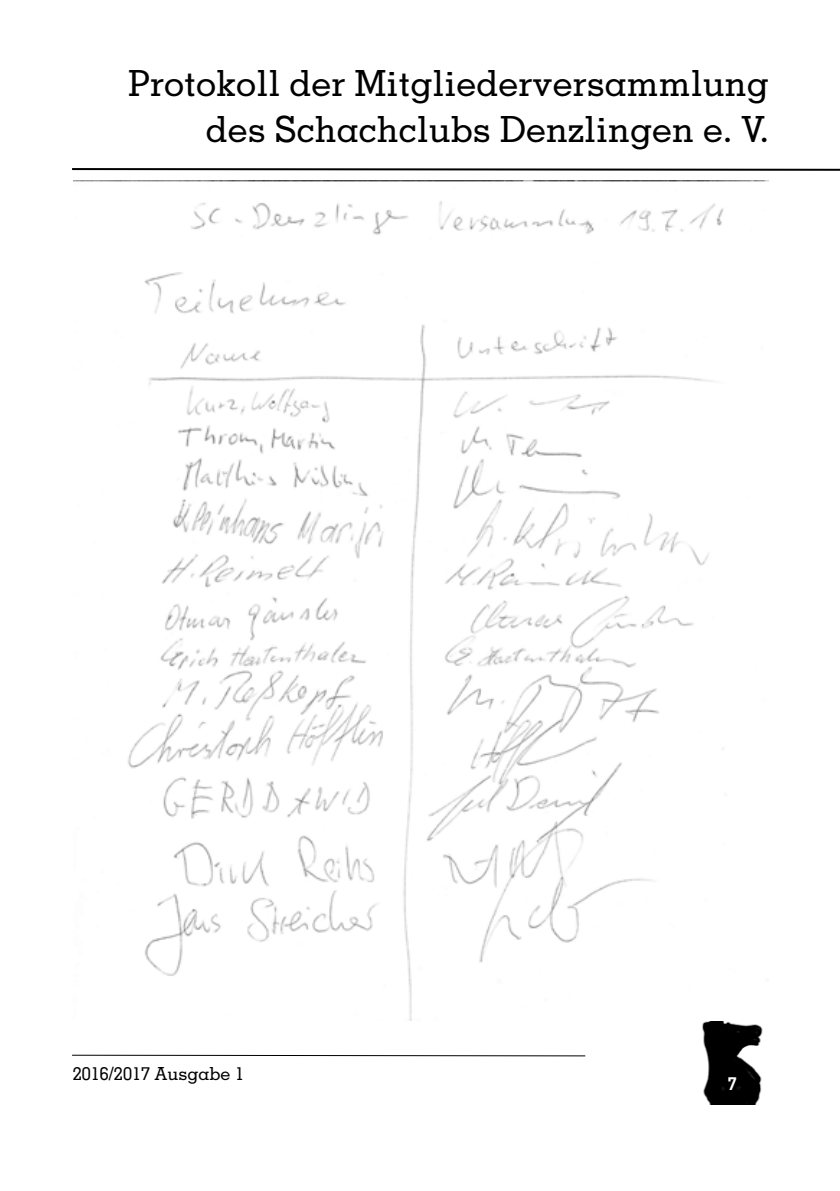
<style>
.page{position:relative;width:840px;height:1191px;background:#fff}
.page>*{position:absolute;margin:0;border:0;box-sizing:border-box;transform-origin:0 0}
.t1{font:500 36px/46px "Memphis LT Std";color:#000;text-align:right}
.t2{font:500 18px "Memphis LT Std";color:#000}
.t3{font:700 18px "Memphis LT Std";color:#fff}
</style>
<div class="page">
<img style="left:702px;top:1021px;width:61px;height:83px">
<svg style="left:72px;top:168px;width:767px;height:3px;background:#545454"></svg>
<svg style="left:72px;top:1054px;width:514px;height:3px"></svg>
<img style="left:73px;top:181px;width:695px;height:839px">
<p class="t1" style="left:128px;top:60px;width:642px">Protokoll der Mitgliederversammlung des Schachclubs Denzlingen e. V.</p>
<p class="t2" style="left:73px;top:1063px;width:172px">2016/2017 Ausgabe 1</p>
<p class="t3" style="left:727px;top:1071px;width:10px">7</p>
</div>
